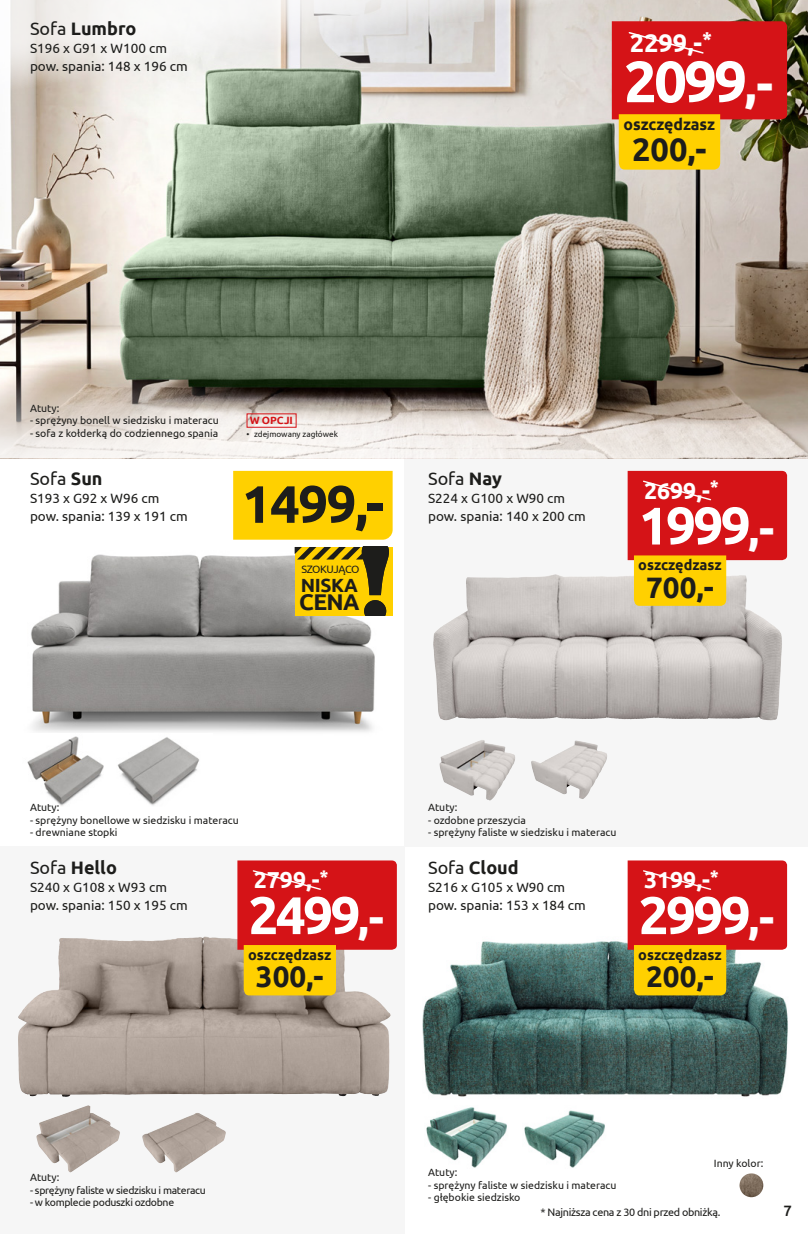
<style>
.page{position:relative;width:808px;height:1234px;background:#fff}
.page>*{position:absolute;margin:0;border:0;box-sizing:border-box;transform-origin:0 0}
.t1{font:700 58.05px "Ubuntu";color:#fff}
.t2{font:700 52.8px "Ubuntu";letter-spacing:-.05em;color:#fff}
.t3{font:700 52.5px "Ubuntu";color:#1d1d1b}
.t4{font:700 32.55px "Ubuntu";color:#1d1d1b}
.t5{font:700 29.55px "Ubuntu";color:#1d1d1b}
.t6{font:700 25.35px "Ubuntu";color:#fff}
.t7{font:700 23.1px "Ubuntu";color:#fff}
.t8{font:700 22.8px "Ubuntu";color:#1d1d1b}
.t9{font:700 19.05px "Ubuntu";letter-spacing:-.02em;color:#1d1d1b}
.t10{font:700 18px "Ubuntu";color:#1d1d1b}
.t11{font:18px "Ubuntu";color:#1d1d1b}
.t12{font:700 15.9px "Ubuntu";letter-spacing:-.005em;color:#1d1d1b}
.t13{font:500 15px "Ubuntu";color:#1d1d1b}
.t14{font:700 14.4px "Ubuntu";letter-spacing:-.005em;color:#1d1d1b}
.t15{font:13.5px/18px "Ubuntu";color:#1d1d1b}
.t16{font:10.8px "Ubuntu";letter-spacing:-.03em;color:#1d1d1b}
.t17{font:10.5px "Ubuntu";color:#1d1d1b}
.t18{font:10.5px "Ubuntu";letter-spacing:-.03em;color:#1d1d1b}
.t19{font:700 10.5px "Ubuntu";color:#d51317}
.t20{font:8.25px "Ubuntu";color:#1d1d1b}
.s1{font-weight:400}
.s2{font-size:49.2px}
.s3{font-weight:700}
.s4{font-size:44.7px}
</style>
<div class="page">
<img style="left:1px;top:124px;width:807px;height:225px">
<svg style="left:1px;top:349px;width:807px;height:109px;background:#aca69a"></svg>
<svg style="left:10px;top:0;width:798px;height:124px"></svg>
<img style="left:422px;top:926px;width:366px;height:171px">
<svg style="left:30px;top:936px;width:361px;height:237px"></svg>
<img style="left:31px;top:546px;width:354px;height:186px">
<img style="left:27px;top:736px;width:77px;height:70px">
<img style="left:117px;top:737px;width:82px;height:69px">
<img style="left:0;top:0;width:1px;height:458px">
<svg style="left:612px;top:21px;width:175px;height:148px;background:#d54f21"></svg>
<svg style="left:433px;top:470px;width:355px;height:331px"></svg>
<img style="left:426px;top:1107px;width:81px;height:61px">
<img style="left:524px;top:1110px;width:81px;height:58px">
<svg style="left:628px;top:860px;width:159px;height:135px;background:#d8552b"></svg>
<div style="left:233px;top:471px;width:160px;height:68px;background:#ffd000"></div>
<div style="left:295px;top:547px;width:98px;height:68px;background:#ffd000"></div>
<svg style="left:295px;top:547px;width:94px;height:68px"></svg>
<img style="left:18px;top:936px;width:186px;height:160px">
<svg style="left:237px;top:860px;width:160px;height:135px;background:#df5b31"></svg>
<img style="left:36px;top:1104px;width:52px;height:40px">
<img style="left:142px;top:1112px;width:54px;height:42px">
<img style="left:739px;top:1173px;width:24px;height:23px;border-radius:12px">
<img style="left:602px;top:573px;width:26px;height:3px">
<svg style="left:628px;top:471px;width:159px;height:134px;background:#e15b30"></svg>
<svg style="left:473px;top:739px;width:9px;height:3px"></svg>
<svg style="left:569px;top:740px;width:6px;height:7px"></svg>
<h3 class="t10" style="left:30px;top:18px;width:108px"><span class="s1">Sofa</span> Lumbro</h3>
<p class="t15" style="left:30px;top:39px;width:159px">S196 x G91 x W100 cm pow. spania: 148 x 196 cm</p>
<h3 class="t6" style="left:630px;top:27px;width:84px">2299,-<sup>*</sup></h3>
<h1 class="t1" style="left:624px;top:46px;width:151px">2099<span class="s2">,-</span></h1>
<h3 class="t12" style="left:623px;top:115px;width:93px">oszczędzasz</h3>
<h3 class="t4" style="left:632px;top:129px;width:76px">200,-</h3>
<p class="t17" style="left:30px;top:401px;width:31px">Atuty:</p>
<p class="t17" style="left:30px;top:414px;width:190px">- sprężyny bonell w siedzisku i materacu</p>
<p class="t17" style="left:30px;top:426px;width:190px">- sofa z kołderką do codziennego spania</p>
<h3 class="t11" style="left:30px;top:467px;width:74px">Sofa <span class="s3">Sun</span></h3>
<p class="t15" style="left:30px;top:488px;width:159px">S193 x G92 x W96 cm pow. spania: 139 x 191 cm</p>
<p class="t19" style="left:250px;top:414px;width:45px">W OPCJI</p>
<p class="t20" style="left:247px;top:429px;width:93px">• zdejmowany zagłówek</p>
<h3 class="t3" style="left:242px;top:472px;width:144px">1499,-</h3>
<p class="t16" style="left:301px;top:562px;width:60px">SZOKUJĄCO</p>
<h3 class="t9" style="left:301px;top:573px;width:59px">NISKA</h3>
<h3 class="t8" style="left:299px;top:588px;width:62px">CENA</h3>
<h3 class="t11" style="left:428px;top:467px;width:76px">Sofa <span class="s3">Nay</span></h3>
<p class="t15" style="left:428px;top:488px;width:159px">S224 x G100 x W90 cm pow. spania: 140 x 200 cm</p>
<h3 class="t7" style="left:644px;top:476px;width:77px">2699,-<sup>*</sup></h3>
<h2 class="t2" style="left:639px;top:493px;width:137px">1999<span class="s4">,-</span></h2>
<h3 class="t14" style="left:638px;top:556px;width:85px">oszczędzasz</h3>
<h3 class="t5" style="left:646px;top:569px;width:69px">700,-</h3>
<p class="t17" style="left:30px;top:800px;width:31px">Atuty:</p>
<p class="t17" style="left:30px;top:813px;width:210px">- sprężyny bonellowe w siedzisku i materacu</p>
<p class="t17" style="left:30px;top:826px;width:89px">- drewniane stopki</p>
<h3 class="t10" style="left:30px;top:856px;width:88px"><span class="s1">Sofa</span> Hello</h3>
<p class="t15" style="left:30px;top:878px;width:159px">S240 x G108 x W93 cm pow. spania: 150 x 195 cm</p>
<h3 class="t7" style="left:254px;top:865px;width:77px">2799,-<sup>*</sup></h3>
<h2 class="t2" style="left:248px;top:883px;width:137px">2499<span class="s4">,-</span></h2>
<h3 class="t14" style="left:248px;top:945px;width:85px">oszczędzasz</h3>
<h3 class="t5" style="left:256px;top:958px;width:69px">300,-</h3>
<p class="t17" style="left:428px;top:800px;width:31px">Atuty:</p>
<p class="t17" style="left:428px;top:813px;width:99px">- ozdobne przeszycia</p>
<p class="t17" style="left:428px;top:826px;width:190px">- sprężyny faliste w siedzisku i materacu</p>
<h3 class="t10" style="left:428px;top:856px;width:92px"><span class="s1">Sofa</span> Cloud</h3>
<p class="t15" style="left:428px;top:878px;width:159px">S216 x G105 x W90 cm pow. spania: 153 x 184 cm</p>
<h3 class="t7" style="left:644px;top:865px;width:77px">3199,-<sup>*</sup></h3>
<h2 class="t2" style="left:639px;top:883px;width:137px">2999<span class="s4">,-</span></h2>
<h3 class="t14" style="left:638px;top:945px;width:85px">oszczędzasz</h3>
<h3 class="t5" style="left:646px;top:958px;width:69px">200,-</h3>
<p class="t17" style="left:30px;top:1170px;width:31px">Atuty:</p>
<p class="t18" style="left:30px;top:1183px;width:177px">- sprężyny faliste w siedzisku i materacu</p>
<p class="t18" style="left:30px;top:1195px;width:146px">- w komplecie poduszki ozdobne</p>
<p class="t17" style="left:428px;top:1165px;width:31px">Atuty:</p>
<p class="t17" style="left:428px;top:1178px;width:190px">- sprężyny faliste w siedzisku i materacu</p>
<p class="t17" style="left:428px;top:1190px;width:94px">- głębokie siedzisko</p>
<p class="t17" style="left:714px;top:1156px;width:51px">Inny kolor:</p>
<p class="t16" style="left:540px;top:1205px;width:181px">* Najniższa cena z 30 dni przed obniżką.</p>
<h3 class="t13" style="left:783px;top:1200px;width:10px">7</h3>
</div>
